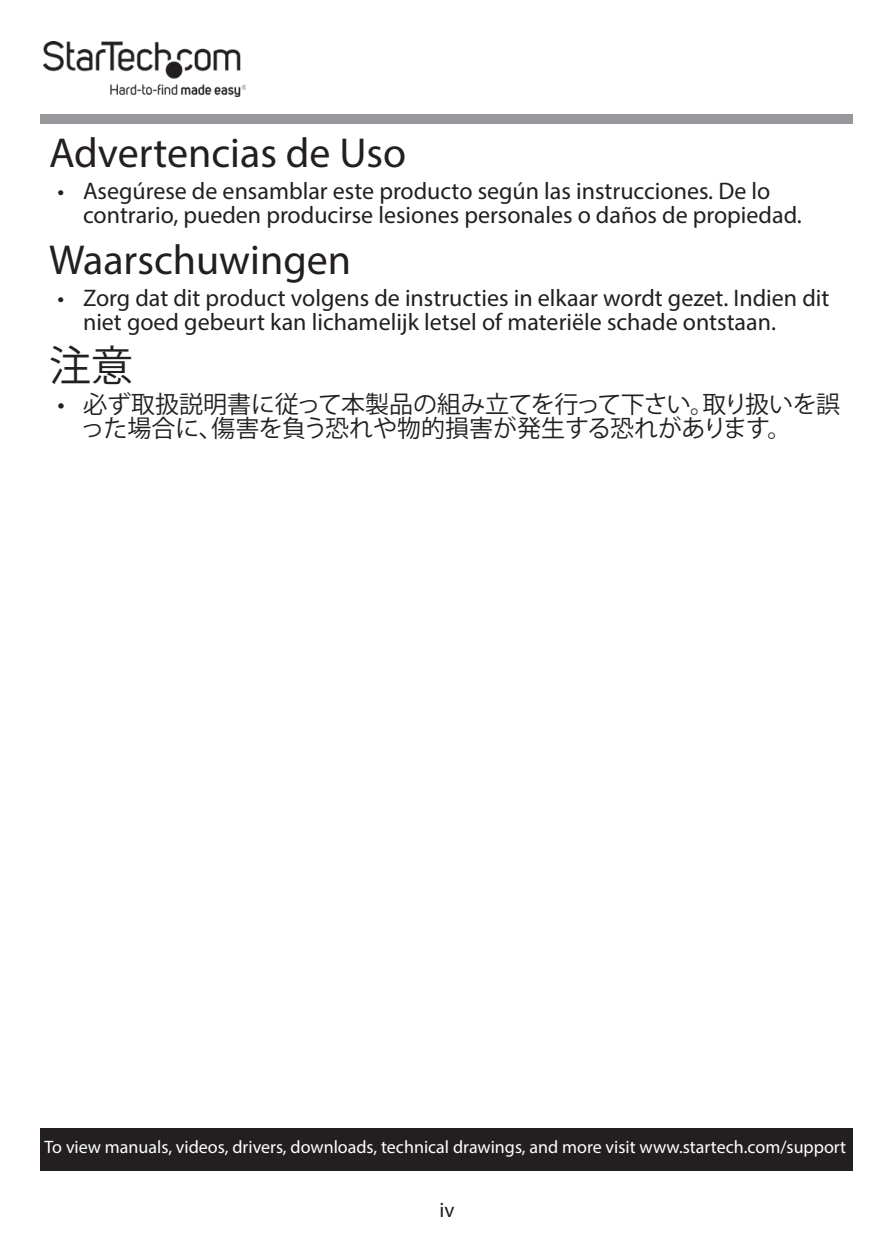
<style>
.page{position:relative;width:893px;height:1259px;background:#fff}
.page>*{position:absolute;margin:0;border:0;box-sizing:border-box;transform-origin:0 0}
.t1{font:42px "Myriad Pro";color:#231f20}
.t2{font:42px "Koz Go Pr 6 N";color:#231f20}
.t3{font:24px/24px "Myriad Pro";color:#231f20}
.t4{font:24px/24px "Koz Go Pr 6 N";color:#231f20}
.t5{font:21px "Myriad Pro";color:#231f20}
.t6{font:18px "Myriad Pro";color:#fff}
</style>
<div class="page">
<img style="left:43px;top:42px;width:203px;height:55px">
<div style="left:40px;top:1128px;width:812px;height:42px;background:#231f20"></div>
<div style="left:40px;top:115px;width:812px;height:9px;background:#97999c"></div>
<h2 class="t1" style="left:49px;top:127px;width:359px">Advertencias de Uso</h2>
<p class="t3" style="left:83px;top:179px;width:720px;text-indent:-26px">• Asegúrese de ensamblar este producto según las instrucciones. De lo contrario, pueden producirse lesiones personales o daños de propiedad.</p>
<h2 class="t1" style="left:49px;top:234px;width:304px">Waarschuwingen</h2>
<p class="t3" style="left:83px;top:286px;width:748px;text-indent:-26px">• Zorg dat dit product volgens de instructies in elkaar wordt gezet. Indien dit niet goed gebeurt kan lichamelijk letsel of materiële schade ontstaan.</p>
<h2 class="t2" style="left:49px;top:341px;width:85px">注意</h2>
<p class="t4" style="left:81px;top:393px;width:761px;text-indent:-23px">• 必ず取扱説明書に従って本製品の組み立てを行って下さい。取り扱いを誤った場合に、傷害を負う恐れや物的損害が発生する恐れがあります。</p>
<p class="t6" style="left:45px;top:1135px;width:803px">To view manuals, videos, drivers, downloads, technical drawings, and more visit www.startech.com/support</p>
<p class="t5" style="left:439px;top:1197px;width:17px">iv</p>
</div>
